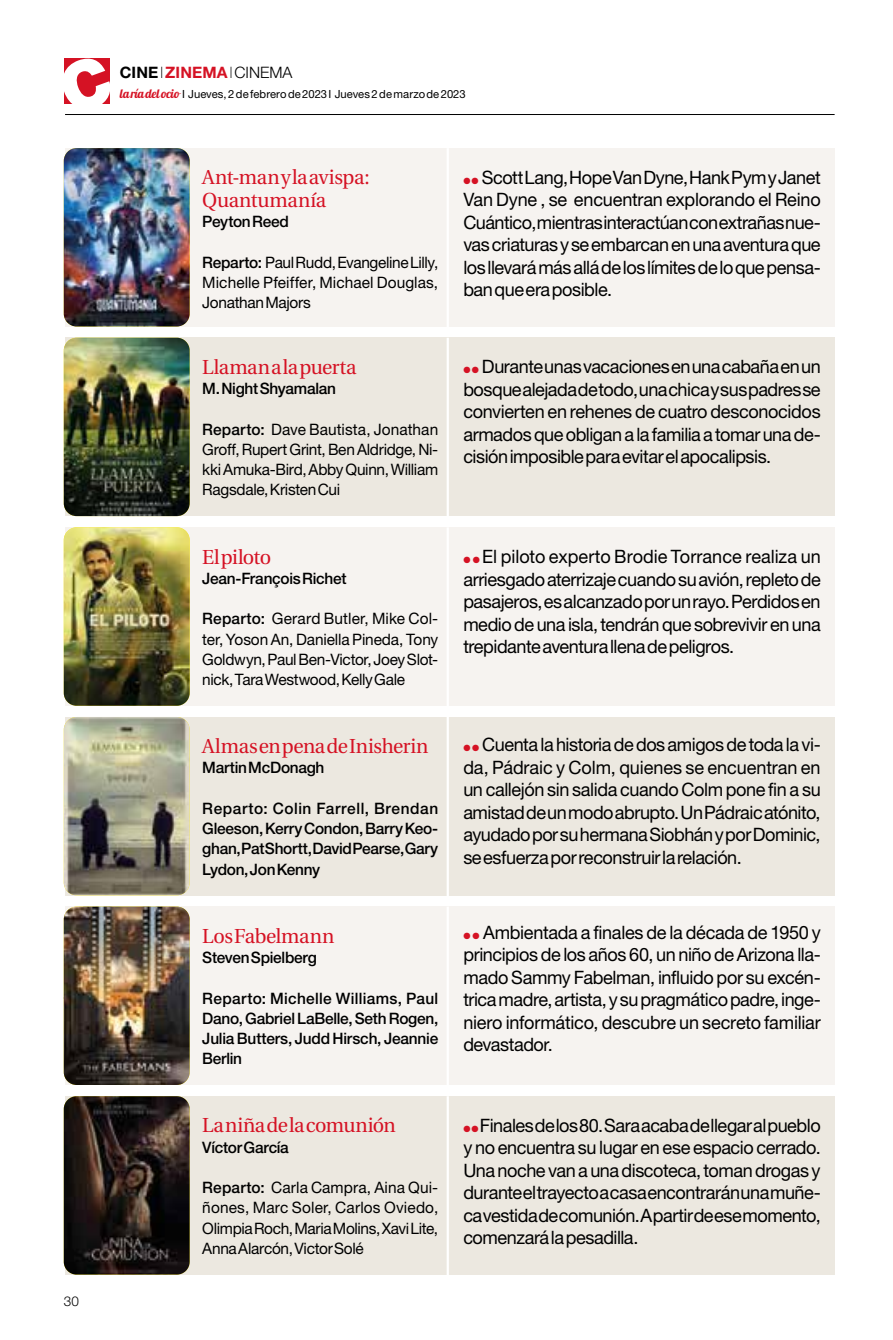
<style>
.page{position:relative;width:893px;height:1340px;background:#fff}
.page>*{position:absolute;margin:0;border:0;box-sizing:border-box;transform-origin:0 0}
.t1{font:20.25px/22.5px "Utopia";letter-spacing:-.02em;color:#d51224}
.t2{font:18.45px/22.5px "Helvetica Neue LT Std";letter-spacing:-.025em;color:#000;text-align:justify}
.t3{font:15.75px/20.2px "Helvetica Neue LT Std";letter-spacing:-.02em;color:#000;text-align:justify}
.t4{font:500 15.75px/20.2px "Helvetica Neue LT Std";letter-spacing:-.015em;color:#000;text-align:justify}
.t5{font:700 15.75px "Helvetica Neue LT Std";letter-spacing:.01em;color:#d51224}
.t6{font:300 13.5px "Helvetica Neue LT Std";color:#000}
.t7{font:11.25px "Helvetica Neue LT Std";letter-spacing:.005em;color:#000}
.s1{color:#000}
.s2{font-weight:100;color:#000}
.s3{font-weight:300;color:#000}
.s4{font-family:"Lobster 1.4";font-size:12.38px;color:#d51224}
.s5{font-weight:500}
.s6{color:#d51224}
</style>
<div class="page">
<div style="left:65px;top:148px;width:770px;height:178px;background:#f6f3f0"></div>
<div style="left:65px;top:338px;width:770px;height:178px;background:#ece8e0"></div>
<div style="left:65px;top:527px;width:770px;height:178px;background:#f6f3f0"></div>
<div style="left:65px;top:717px;width:770px;height:178px;background:#ece8e0"></div>
<div style="left:65px;top:906px;width:770px;height:178px;background:#f6f3f0"></div>
<div style="left:65px;top:1096px;width:770px;height:178px;background:#ece8e0"></div>
<hr style="left:65px;top:114px;width:770px;height:1px;background:#000">
<img style="left:64px;top:148px;width:126px;height:178px">
<img style="left:64px;top:338px;width:126px;height:178px">
<img style="left:64px;top:717px;width:126px;height:178px">
<img style="left:64px;top:906px;width:126px;height:178px">
<img style="left:64px;top:1096px;width:126px;height:178px">
<hr style="left:447px;top:148px;width:2px;height:180px;background:#fff">
<hr style="left:447px;top:338px;width:2px;height:180px;background:#fff">
<hr style="left:447px;top:527px;width:2px;height:180px;background:#fff">
<hr style="left:447px;top:717px;width:2px;height:180px;background:#fff">
<hr style="left:447px;top:906px;width:2px;height:180px;background:#fff">
<hr style="left:447px;top:1096px;width:2px;height:180px;background:#fff">
<img style="left:64px;top:527px;width:126px;height:178px">
<svg style="left:64px;top:58px;width:46px;height:57px"></svg>
<p class="t6" style="left:64px;top:1292px;width:17px">30</p>
<p class="t5" style="left:120px;top:62px;width:174px"><span class="s1">CINE</span> <span class="s2">I</span>ZINEMA<span class="s2">I</span><span class="s3">CINEMA</span></p>
<p class="t7" style="left:120px;top:87px;width:347px"><span class="s4">la ría del ocio</span> I Jueves, 2 de febrero de 2023 I Jueves 2 de marzo de 2023</p>
<p class="t1" style="left:202px;top:166px;width:169px">Ant-man y la avispa:<br>Quantumanía</p>
<p class="t4" style="left:202px;top:211px;width:88px">Peyton Reed</p>
<p class="t3" style="left:202px;top:252px;width:237px"><span class="s5">Reparto:</span> Paul Rudd, Evangeline Lilly, Michelle Pfeiffer, Michael Douglas, Jonathan Majors</p>
<p class="t1" style="left:202px;top:356px;width:156px">Llaman a la puerta</p>
<p class="t4" style="left:202px;top:378px;width:135px">M. Night Shyamalan</p>
<p class="t3" style="left:202px;top:419px;width:237px"><span class="s5">Reparto:</span> Dave Bautista, Jonathan Groff, Rupert Grint, Ben Aldridge, Ni&shy;kki Amuka-Bird, Abby Quinn, William Ragsdale, Kristen Cui</p>
<p class="t1" style="left:202px;top:546px;width:70px">El piloto</p>
<p class="t4" style="left:202px;top:568px;width:146px">Jean-François Richet</p>
<p class="t3" style="left:202px;top:608px;width:237px"><span class="s5">Reparto:</span> Gerard Butler, Mike Col&shy;ter, Yoson An, Daniella Pineda, Tony Goldwyn, Paul Ben-Victor, Joey Slot&shy;nick, Tara Westwood, Kelly Gale</p>
<p class="t1" style="left:202px;top:735px;width:228px">Almas en pena de Inisherin</p>
<p class="t4" style="left:202px;top:757px;width:124px">Martin McDonagh</p>
<p class="t4" style="left:202px;top:798px;width:237px">Reparto: Colin Farrell, Brendan Gleeson, Kerry Condon, Barry Keo&shy;ghan, Pat Shortt, David Pearse, Gary Lydon, Jon Kenny</p>
<p class="t1" style="left:202px;top:925px;width:134px">Los Fabelmann</p>
<p class="t4" style="left:202px;top:947px;width:116px">Steven Spielberg</p>
<p class="t4" style="left:202px;top:987px;width:237px">Reparto: Michelle Williams, Paul Dano, Gabriel LaBelle, Seth Rogen, Julia Butters, Judd Hirsch, Jeannie Berlin</p>
<p class="t1" style="left:202px;top:1114px;width:195px">La niña de la comunión</p>
<p class="t4" style="left:202px;top:1136px;width:88px">Víctor García</p>
<p class="t3" style="left:202px;top:1177px;width:237px"><span class="s5">Reparto:</span> Carla Campra, Aina Qui&shy;ñones, Marc Soler, Carlos Oviedo, Olimpia Roch, Maria Molins, Xavi Lite, Anna Alarcón, Victor Solé</p>
<p class="t2" style="left:463px;top:166px;width:359px"><span class="s6">●</span> <span class="s6">●</span> Scott Lang, Hope Van Dyne, Hank Pym y Janet Van Dyne , se encuentran explorando el Reino Cuántico, mientras interactúan con extrañas nue&shy;vas criaturas y se embarcan en una aventura que los llevará más allá de los límites de lo que pensa&shy;ban que era posible.</p>
<p class="t2" style="left:463px;top:355px;width:359px"><span class="s6">●</span> <span class="s6">●</span> Durante unas vacaciones en una cabaña en un bosque alejada de todo, una chica y sus padres se convierten en rehenes de cuatro desconocidos armados que obligan a la familia a tomar una de&shy;cisión imposible para evitar el apocalipsis.</p>
<p class="t2" style="left:463px;top:545px;width:359px"><span class="s6">●</span> <span class="s6">●</span> El piloto experto Brodie Torrance realiza un arriesgado aterrizaje cuando su avión, repleto de pasajeros, es alcanzado por un rayo. Perdidos en medio de una isla, tendrán que sobrevivir en una trepidante aventura llena de peligros.</p>
<p class="t2" style="left:463px;top:733px;width:359px"><span class="s6">●</span> <span class="s6">●</span> Cuenta la historia de dos amigos de toda la vi&shy;da, Pádraic y Colm, quienes se encuentran en un callejón sin salida cuando Colm pone fin a su amistad de un modo abrupto. Un Pádraic atónito, ayudado por su hermana Siobhán y por Dominic, se esfuerza por reconstruir la relación.</p>
<p class="t2" style="left:463px;top:920px;width:359px"><span class="s6">●</span> <span class="s6">●</span> Ambientada a finales de la década de 1950 y principios de los años 60, un niño de Arizona lla&shy;mado Sammy Fabelman, influido por su excén&shy;trica madre, artista, y su pragmático padre, inge&shy;niero informático, descubre un secreto familiar devastador.</p>
<p class="t2" style="left:463px;top:1113px;width:359px"><span class="s6">●</span> <span class="s6">●</span> Finales de los 80. Sara acaba de llegar al pueblo y no encuentra su lugar en ese espacio cerrado.<br>Una noche van a una discoteca, toman drogas y durante el trayecto a casa encontrarán una muñe&shy;ca vestida de comunión. A partir de ese momento, comenzará la pesadilla.</p>
</div>
